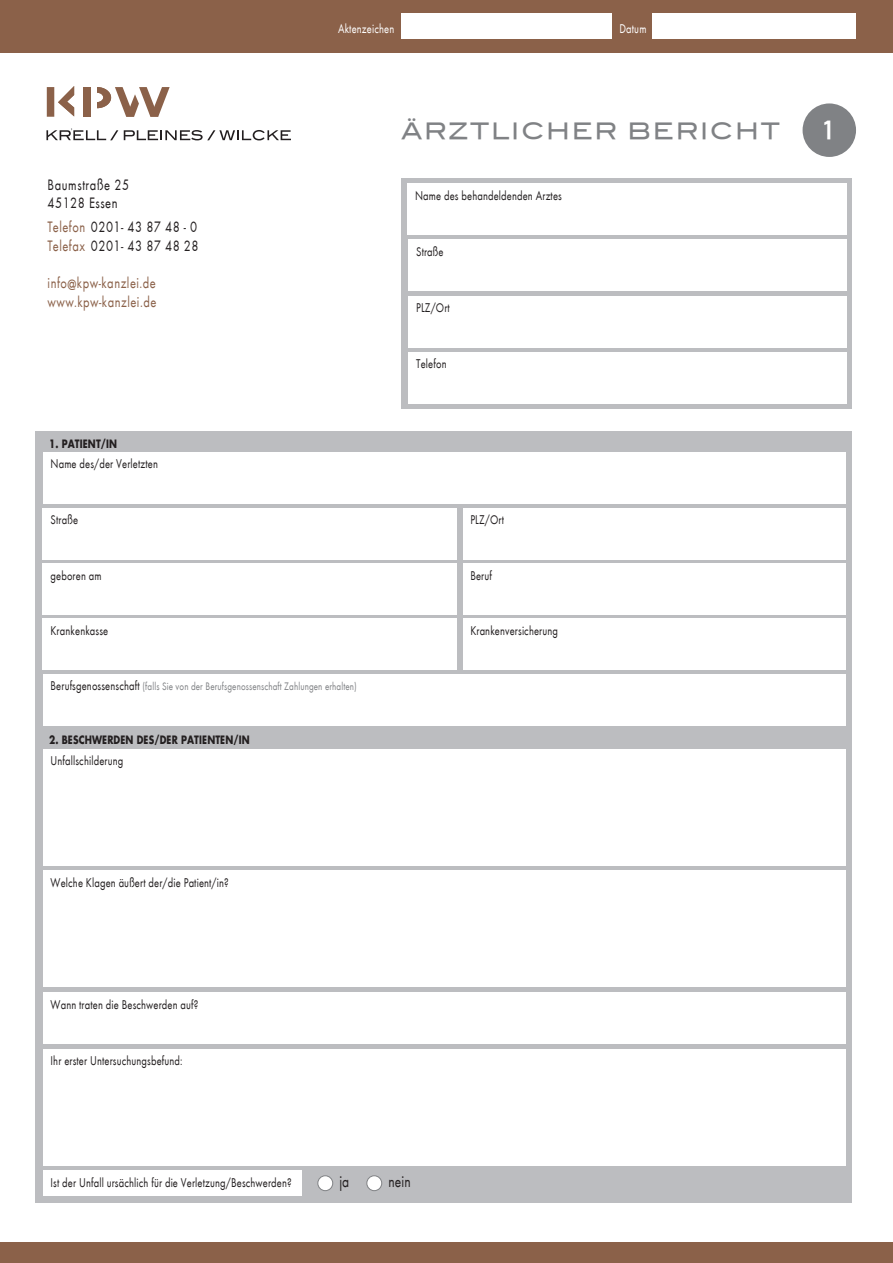
<style>
.page{position:relative;width:893px;height:1263px;background:#fff}
.page>*{position:absolute;margin:0;border:0;box-sizing:border-box;transform-origin:0 0}
.t1{font:25.05px "Blair Md ITCTT Medium";color:#fff}
.t2{font:22.5px "Blair Md ITCTT Medium";letter-spacing:.075em;color:#808285}
.t3{font:16.8px "Futura T";letter-spacing:.015em;color:#231f20;scale:.8 1}
.t4{font:15.6px/17.4px "Futura T";letter-spacing:.04em;color:#231f20;scale:.8 1}
.t5{font:15.6px/18.8px "Futura T";letter-spacing:.04em;color:#8b6149;scale:.8 1}
.t6{font:13.2px "Futura T";letter-spacing:.015em;color:#231f20;scale:.8 1}
.t7{font:13.2px "Futura T";letter-spacing:.015em;color:#fff;scale:.8 1}
.t8{font:11.25px "Futura T";letter-spacing:.015em;color:#808285;scale:.8 1}
.t9{font:700 11.25px "Futura Std";letter-spacing:.015em;color:#231f20;scale:.8 1}
.s1{color:#8b6149}
.s2{font-size:13.2px;color:#231f20}
</style>
<div class="page">
<div style="left:0;top:0;width:893px;height:52px;background:#8b6149"></div>
<div style="left:0;top:1243px;width:893px;height:20px;background:#8b6149"></div>
<svg style="left:47px;top:86px;width:27px;height:31px"></svg>
<svg style="left:46px;top:128px;width:72px;height:12px"></svg>
<svg style="left:124px;top:130px;width:167px;height:10px"></svg>
<div style="left:83px;top:87px;width:8px;height:30px;background:#8b6149"></div>
<svg style="left:97px;top:87px;width:73px;height:30px"></svg>
<div style="left:401px;top:13px;width:211px;height:25px;background:#fff"></div>
<div style="left:653px;top:13px;width:203px;height:25px;background:#fff"></div>
<div style="left:401px;top:178px;width:451px;height:230px;background:#bcbdc0"></div>
<div style="left:407px;top:184px;width:440px;height:51px;background:#fff"></div>
<div style="left:408px;top:240px;width:439px;height:51px;background:#fff"></div>
<div style="left:408px;top:296px;width:439px;height:51px;background:#fff"></div>
<div style="left:408px;top:352px;width:439px;height:51px;background:#fff"></div>
<div style="left:803px;top:103px;width:53px;height:54px;background:#808285;border-radius:50%"></div>
<div style="left:35px;top:431px;width:816px;height:772px;background:#bcbdc0"></div>
<div style="left:43px;top:452px;width:802px;height:51px;background:#fff"></div>
<div style="left:43px;top:992px;width:802px;height:51px;background:#fff"></div>
<div style="left:43px;top:1170px;width:259px;height:26px;background:#fff"></div>
<div style="left:318px;top:1176px;width:15px;height:15px;background:#fff;border-radius:50%"></div>
<div style="left:317px;top:1175px;width:16px;height:16px;border:1px solid #808285;border-radius:50%"></div>
<div style="left:367px;top:1176px;width:15px;height:15px;background:#fff;border-radius:50%"></div>
<div style="left:366px;top:1175px;width:16px;height:16px;border:1px solid #808285;border-radius:50%"></div>
<div style="left:43px;top:674px;width:802px;height:51px;background:#fff"></div>
<div style="left:43px;top:564px;width:414px;height:51px;background:#fff"></div>
<div style="left:463px;top:564px;width:382px;height:51px;background:#fff"></div>
<div style="left:43px;top:619px;width:414px;height:51px;background:#fff"></div>
<div style="left:463px;top:619px;width:382px;height:51px;background:#fff"></div>
<div style="left:43px;top:508px;width:414px;height:51px;background:#fff"></div>
<div style="left:463px;top:508px;width:382px;height:51px;background:#fff"></div>
<div style="left:43px;top:749px;width:802px;height:117px;background:#fff"></div>
<div style="left:43px;top:870px;width:802px;height:117px;background:#fff"></div>
<div style="left:43px;top:1049px;width:802px;height:117px;background:#fff"></div>
<p class="t7" style="left:338px;top:22px;width:72px">Aktenzeichen</p>
<p class="t7" style="left:619px;top:22px;width:35px">Datum</p>
<p class="t4" style="left:48px;top:177px;width:104px">Baumstraße 25<br>45128 Essen</p>
<p class="t4" style="left:48px;top:217px;width:190px;line-height:19.4px"><span class="s1">Telefon</span> 0201- 43 87 48 - 0<br><span class="s1">Telefax</span> 0201- 43 87 48 28</p>
<p class="t5" style="left:48px;top:274px;width:138px">info@kpw-kanzlei.de www.kpw-kanzlei.de</p>
<p class="t9" style="left:49px;top:436px;width:87px">1. PATIENT/IN</p>
<p class="t6" style="left:51px;top:457px;width:136px">Name des/der Verletzten</p>
<h2 class="t2" style="left:401px;top:113px;width:380px">ÄRZTLICHER BERICHT</h2>
<p class="t6" style="left:415px;top:188px;width:185px">Name des behandeldenden Arztes</p>
<p class="t6" style="left:416px;top:244px;width:36px">Straße</p>
<p class="t6" style="left:416px;top:301px;width:44px">PLZ/Ort</p>
<p class="t6" style="left:416px;top:357px;width:40px">Telefon</p>
<p class="t6" style="left:51px;top:512px;width:36px">Straße</p>
<p class="t6" style="left:470px;top:512px;width:44px">PLZ/Ort</p>
<p class="t6" style="left:51px;top:568px;width:65px">geboren am</p>
<p class="t6" style="left:470px;top:568px;width:29px">Beruf</p>
<p class="t6" style="left:51px;top:623px;width:74px">Krankenkasse</p>
<p class="t6" style="left:470px;top:623px;width:111px">Krankenversicherung</p>
<p class="t8" style="left:51px;top:680px;width:384px"><span class="s2">Berufsgenossenschaft</span> (falls Sie von der Berufsgenossenschaft Zahlungen erhalten)</p>
<p class="t9" style="left:49px;top:732px;width:252px">2. BESCHWERDEN DES/DER PATIENTEN/IN</p>
<p class="t6" style="left:51px;top:753px;width:92px">Unfallschilderung</p>
<p class="t6" style="left:51px;top:875px;width:224px">Welche Klagen äußert der/die Patient/in?</p>
<p class="t6" style="left:51px;top:997px;width:186px">Wann traten die Beschwerden auf?</p>
<p class="t6" style="left:51px;top:1053px;width:167px">Ihr erster Untersuchungsbefund:</p>
<p class="t6" style="left:51px;top:1175px;width:303px">Ist der Unfall ursächlich für die Verletzung/Beschwerden?</p>
<p class="t3" style="left:339px;top:1172px;width:14px">ja</p>
<p class="t3" style="left:388px;top:1172px;width:30px">nein</p>
<h1 class="t1" style="left:824px;top:109px;width:11px">1</h1>
</div>
